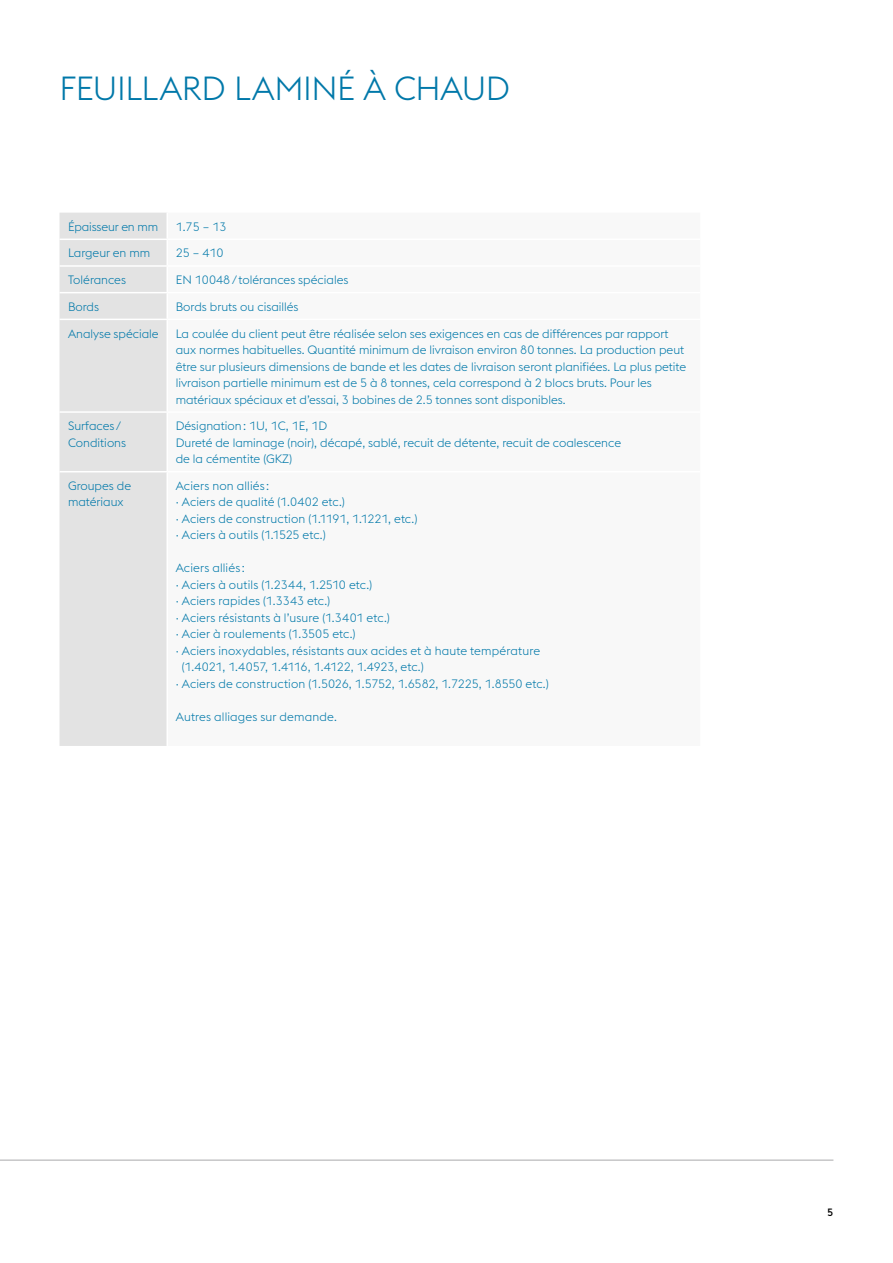
<style>
.page{position:relative;width:893px;height:1263px;background:#fff}
.page>*{position:absolute;margin:0;border:0;box-sizing:border-box;transform-origin:0 0}
.t1{font:300 33px "voestalpine";letter-spacing:-.015em;color:#0078a9}
.t2{font:300 12px/16.5px "voestalpine";color:#0078a9}
.t3{font:500 10.5px "voestalpine";color:#000}
</style>
<div class="page">
<hr style="left:0;top:1159px;width:833px;height:2px;background:#c6c6c7">
<div style="left:60px;top:213px;width:106px;height:533px;background:#e3e3e3"></div>
<hr style="left:60px;top:239px;width:107px;height:1px;background:#fff">
<hr style="left:60px;top:265px;width:107px;height:2px;background:#fff">
<hr style="left:60px;top:292px;width:107px;height:1px;background:#fff">
<hr style="left:60px;top:319px;width:107px;height:1px;background:#fff">
<hr style="left:60px;top:411px;width:107px;height:2px;background:#fff">
<hr style="left:60px;top:471px;width:107px;height:1px;background:#fff">
<h1 class="t1" style="left:60px;top:69px;width:452px">FEUILLARD LAMINÉ À CHAUD</h1>
<p class="t2" style="left:68px;top:218px;width:92px">Épaisseur en mm</p>
<p class="t2" style="left:176px;top:218px;width:52px">1.75 – 13</p>
<p class="t2" style="left:68px;top:245px;width:84px">Largeur en mm</p>
<p class="t2" style="left:176px;top:245px;width:49px">25 – 410</p>
<p class="t2" style="left:68px;top:272px;width:60px">Tolérances</p>
<p class="t2" style="left:176px;top:272px;width:174px">EN 10048/tolérances spéciales</p>
<p class="t2" style="left:68px;top:298px;width:33px">Bords</p>
<p class="t2" style="left:176px;top:298px;width:124px">Bords bruts ou cisaillés</p>
<p class="t2" style="left:68px;top:325px;width:92px">Analyse spéciale</p>
<p class="t2" style="left:176px;top:325px;width:512px">La coulée du client peut être réalisée selon ses exigences en cas de différences par rapport aux normes habituelles. Quantité minimum de livraison environ 80 tonnes. La production peut être sur plusieurs dimensions de bande et les dates de livraison seront planifiées. La plus petite livraison partielle minimum est de 5 à 8 tonnes, cela correspond à 2 blocs bruts. Pour les matériaux spéciaux et d’essai, 3 bobines de 2.5 tonnes sont disponibles.</p>
<p class="t2" style="left:68px;top:418px;width:60px">Surfaces /<br>Conditions</p>
<p class="t2" style="left:176px;top:418px;width:447px">Désignation: 1U, 1C, 1E, 1D<br>Dureté de laminage (noir), décapé, sablé, recuit de détente, recuit de coalescence de la cémentite (GKZ)</p>
<p class="t2" style="left:68px;top:477px;width:65px">Groupes de matériaux</p>
<p class="t2" style="left:176px;top:477px;width:243px">Aciers non alliés :<br>· Aciers de qualité (1.0402 etc.)<br>· Aciers de construction (1.1191, 1.1221, etc.) · Aciers à outils (1.1525 etc.)</p>
<p class="t2" style="left:176px;top:560px;width:71px">Aciers alliés :</p>
<p class="t2" style="left:176px;top:576px;width:198px">· Aciers à outils (1.2344, 1.2510 etc.)</p>
<p class="t2" style="left:176px;top:593px;width:156px">· Aciers rapides (1.3343 etc.)</p>
<p class="t2" style="left:176px;top:609px;width:216px">· Aciers résistants à l’usure (1.3401 etc.)</p>
<p class="t2" style="left:176px;top:626px;width:181px">· Acier à roulements (1.3505 etc.)</p>
<p class="t2" style="left:176px;top:642px;width:366px">· Aciers inoxydables, résistants aux acides et à haute température</p>
<p class="t2" style="left:182px;top:659px;width:243px">(1.4021, 1.4057, 1.4116, 1.4122, 1.4923, etc.)</p>
<p class="t2" style="left:176px;top:675px;width:374px">· Aciers de construction (1.5026, 1.5752, 1.6582, 1.7225, 1.8550 etc.)</p>
<p class="t2" style="left:176px;top:708px;width:163px">Autres alliages sur demande.</p>
<p class="t3" style="left:827px;top:1205px;width:8px">5</p>
</div>
